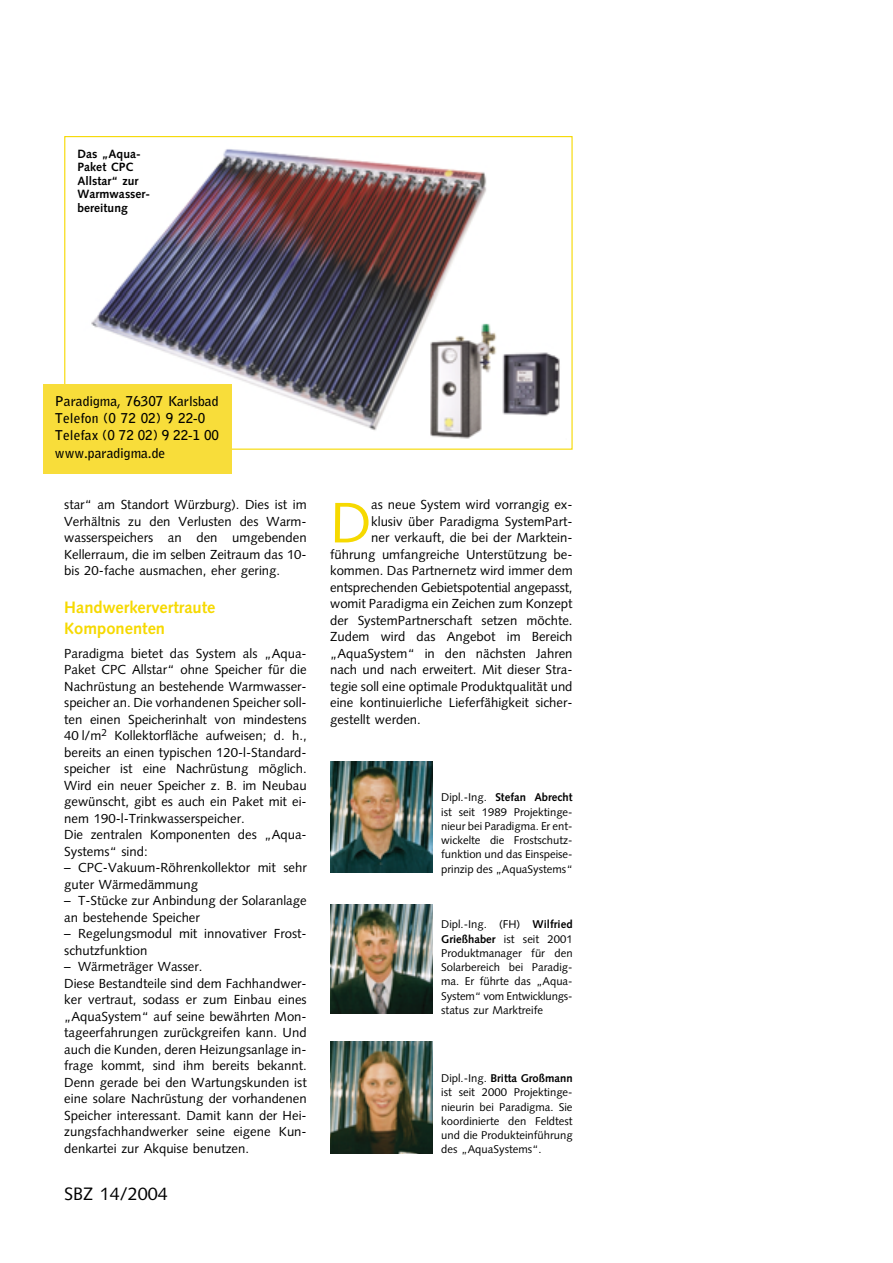
<style>
.page{position:relative;width:893px;height:1263px;background:#fff}
.page>*{position:absolute;margin:0;border:0;box-sizing:border-box;transform-origin:0 0}
.t1{font:57.15px "Syntax";color:#f6d900}
.t2{font:18px "Syntax";color:#000}
.t3{font:700 16.5px/21px "Syntax";color:#f6d900}
.t4{font:700 13.5px/17.2px "Bell Gothic";color:#000}
.t5{font:13.2px/16.5px "Syntax";color:#000}
.t6{font:700 12px/13.5px "Syntax";color:#000}
.t7{font:11.25px/14.2px "Syntax";color:#000;text-align:justify}
.s1{font-weight:700}
</style>
<div class="page">
<img style="left:91px;top:149px;width:469px;height:291px">
<img style="left:330px;top:761px;width:102px;height:112px">
<img style="left:330px;top:904px;width:102px;height:110px">
<img style="left:330px;top:1042px;width:102px;height:111px">
<div style="left:43px;top:384px;width:188px;height:89px;background:#f8dd3a"></div>
<p class="t6" style="left:78px;top:148px;width:74px">Das „Aqua-<br>Paket CPC<br>Allstar“ zur<br>Warmwasser&shy;bereitung</p>
<p class="t4" style="left:55px;top:393px;width:166px">Paradigma, 76307 Karlsbad<br>Telefon (0 72 02) 9 22-0<br>Telefax (0 72 02) 9 22-1 00 www.paradigma.de</p>
<p class="t5" style="left:64px;top:498px;width:244px;text-align:justify">star“ am Standort Würzburg). Dies ist im Verhältnis zu den Verlusten des Warm&shy;wasserspeichers an den umgebenden Kellerraum, die im selben Zeitraum das 10- bis 20-fache ausmachen, eher gering.</p>
<p class="t3" style="left:64px;top:598px;width:153px">Handwerkervertraute<br>Komponenten</p>
<p class="t5" style="left:64px;top:646px;width:244px">Paradigma bietet das System als „Aqua-Paket CPC Allstar“ ohne Speicher für die Nachrüstung an bestehende Warmwasser&shy;speicher an. Die vorhandenen Speicher soll&shy;ten einen Speicherinhalt von mindestens 40 l/m<sup>2</sup> Kollektorfläche aufweisen; d. h., bereits an einen typischen 120-l-Standard&shy;speicher ist eine Nachrüstung möglich.<br>Wird ein neuer Speicher z. B. im Neubau gewünscht, gibt es auch ein Paket mit ei&shy;nem 190-l-Trinkwasserspeicher.<br>Die zentralen Komponenten des „Aqua-Systems“ sind:</p>
<p class="t5" style="left:64px;top:861px;width:244px">– CPC-Vakuum-Röhrenkollektor mit sehr guter Wärmedämmung</p>
<p class="t5" style="left:64px;top:894px;width:244px">– T-Stücke zur Anbindung der Solaranlage an bestehende Speicher</p>
<p class="t5" style="left:64px;top:927px;width:244px">– Regelungsmodul mit innovativer Frost&shy;schutzfunktion</p>
<p class="t5" style="left:64px;top:960px;width:244px">– Wärmeträger Wasser.<br>Diese Bestandteile sind dem Fachhandwer&shy;ker vertraut, sodass er zum Einbau eines „AquaSystem“ auf seine bewährten Mon&shy;tageerfahrungen zurückgreifen kann. Und auch die Kunden, deren Heizungsanlage in&shy;frage kommt, sind ihm bereits bekannt.<br>Denn gerade bei den Wartungskunden ist eine solare Nachrüstung der vorhandenen Speicher interessant. Damit kann der Hei&shy;zungsfachhandwerker seine eigene Kun&shy;denkartei zur Akquise benutzen.</p>
<h2 class="t2" style="left:64px;top:1186px;width:105px">SBZ 14/2004</h2>
<h1 class="t1" style="left:330px;top:500px;width:43px">D</h1>
<p class="t5" style="left:371px;top:498px;width:203px">as neue System wird vorrangig ex-</p>
<p class="t5" style="left:371px;top:514px;width:203px">klusiv über Paradigma SystemPart-</p>
<p class="t5" style="left:371px;top:531px;width:203px">ner verkauft, die bei der Marktein-</p>
<p class="t5" style="left:330px;top:547px;width:244px">führung umfangreiche Unterstützung be-</p>
<p class="t5" style="left:330px;top:564px;width:244px">kommen. Das Partnernetz wird immer dem</p>
<p class="t5" style="left:330px;top:580px;width:244px">entsprechenden Gebietspotential angepasst,</p>
<p class="t5" style="left:330px;top:597px;width:244px">womit Paradigma ein Zeichen zum Konzept</p>
<p class="t5" style="left:330px;top:613px;width:244px">der SystemPartnerschaft setzen möchte.</p>
<p class="t5" style="left:330px;top:630px;width:244px">Zudem wird das Angebot im Bereich</p>
<p class="t5" style="left:330px;top:646px;width:244px">„AquaSystem“ in den nächsten Jahren</p>
<p class="t5" style="left:330px;top:663px;width:244px">nach und nach erweitert. Mit dieser Stra-</p>
<p class="t5" style="left:330px;top:679px;width:244px">tegie soll eine optimale Produktqualität und</p>
<p class="t5" style="left:330px;top:696px;width:244px">eine kontinuierliche Lieferfähigkeit sicher-</p>
<p class="t5" style="left:330px;top:712px;width:92px">gestellt werden.</p>
<p class="t7" style="left:441px;top:791px;width:133px">Dipl.-Ing. <span class="s1">Stefan Abrecht </span>ist seit 1989 Projektinge&shy;nieur bei Paradigma. Er ent&shy;wickelte die Frostschutz&shy;funktion und das Einspeise&shy;prinzip des „AquaSystems“</p>
<p class="t7" style="left:441px;top:918px;width:133px">Dipl.-Ing. (FH) <span class="s1">Wilfried Grießhaber</span> ist seit 2001<br>Produktmanager für den Solarbereich bei Paradig&shy;ma. Er führte das „Aqua-System“ vom Entwicklungs&shy;status zur Marktreife</p>
<p class="t7" style="left:441px;top:1072px;width:133px">Dipl.-Ing. <span class="s1">Britta Großmann </span>ist seit 2000 Projektinge&shy;nieurin bei Paradigma. Sie koordinierte den Feldtest und die Produkteinführung des „AquaSystems“.</p>
</div>
